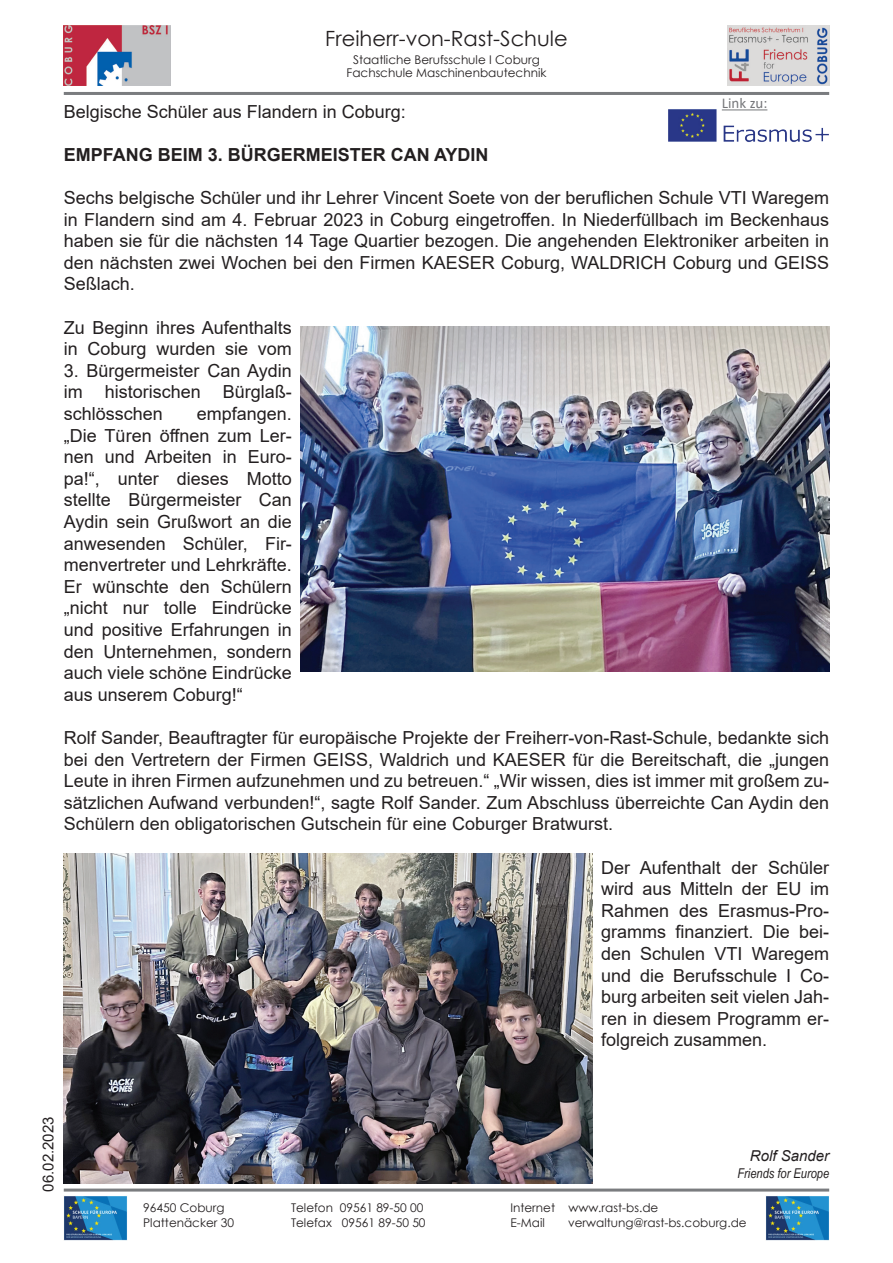
<style>
.page{position:relative;width:893px;height:1263px;background:#fff}
.page>*{position:absolute;margin:0;border:0;box-sizing:border-box;transform-origin:0 0}
.t1{font:21px "Century Gothic";color:#231f20}
.t2{font:18px/21.6px "Arial";color:#231f20;text-align:justify}
.t3{font:700 18px "Arial";color:#231f20}
.t4{font:italic 15px "Arial";color:#231f20}
.t5{font:15px "Arial";color:#231f20}
.t6{font:15px "Calibri";color:#757679}
.t7{font:italic 13.5px "Arial Narrow";color:#231f20}
.t8{font:12px/13.5px "Century Gothic";color:#231f20;text-align:center}
</style>
<div class="page">
<hr style="left:64px;top:92px;width:765px;height:3px;background:#7a7c7f">
<img style="left:64px;top:26px;width:107px;height:60px">
<img style="left:727px;top:26px;width:102px;height:60px">
<hr style="left:64px;top:1188px;width:765px;height:3px;background:#7a7c7f">
<img style="left:64px;top:1196px;width:63px;height:45px">
<img style="left:766px;top:1196px;width:63px;height:45px">
<img style="left:668px;top:109px;width:161px;height:33px">
<hr style="left:722px;top:109px;width:45px;height:1px;background:#757679">
<img style="left:64px;top:853px;width:528px;height:330px">
<img style="left:300px;top:327px;width:529px;height:345px">
<p class="t1" style="left:325px;top:23px;width:244px">Freiherr-von-Rast-Schule</p>
<p class="t8" style="left:347px;top:52px;width:201px">Staatliche Berufsschule I Coburg<br>Fachschule Maschinenbautechnik</p>
<p class="t6" style="left:722px;top:93px;width:47px">Link zu:</p>
<p class="t2" style="left:64px;top:100px;width:344px">Belgische Schüler aus Flandern in Coburg:</p>
<p class="t3" style="left:64px;top:142px;width:426px">EMPFANG BEIM 3. BÜRGERMEISTER CAN AYDIN</p>
<p class="t2" style="left:64px;top:187px;width:767px">Sechs belgische Schüler und ihr Lehrer Vincent Soete von der beruflichen Schule VTI Waregem in Flandern sind am 4. Februar 2023 in Coburg eingetroffen. In Niederfüllbach im Beckenhaus haben sie für die nächsten 14 Tage Quartier bezogen. Die angehenden Elektroniker arbeiten in den nächsten zwei Wochen bei den Firmen KAESER Coburg, WALDRICH Coburg und GEISS Seßlach.</p>
<p class="t2" style="left:64px;top:316px;width:230px">Zu Beginn ihres Aufenthalts in Coburg wurden sie vom</p>
<p class="t2" style="left:64px;top:359px;width:230px">3. Bürgermeister Can Aydin im historischen Bürglaß&shy;schlösschen</p>
<p class="t2" style="left:64px;top:403px;width:230px;text-indent:133px">empfangen. „Die Türen öffnen zum Ler&shy;nen und Arbeiten in Euro&shy;pa!“, unter dieses Motto stellte Bürgermeister Can Aydin sein Grußwort an die anwesenden Schüler, Fir&shy;menvertreter und Lehrkräfte.<br>Er wünschte den Schülern „nicht nur tolle Eindrücke und positive Erfahrungen in den Unternehmen, sondern auch viele schöne Eindrücke aus unserem Coburg!“</p>
<p class="t2" style="left:64px;top:727px;width:767px">Rolf Sander, Beauftragter für europäische Projekte der Freiherr-von-Rast-Schule, bedankte sich bei den Vertretern der Firmen GEISS, Waldrich und KAESER für die Bereitschaft, die „jungen Leute in ihren Firmen aufzunehmen und zu betreuen.“ „Wir wissen, dies ist immer mit großem zu&shy;sätzlichen Aufwand verbunden!“, sagte Rolf Sander. Zum Abschluss überreichte Can Aydin den Schülern den obligatorischen Gutschein für eine Coburger Bratwurst.</p>
<p class="t2" style="left:601px;top:856px;width:230px">Der Aufenthalt der Schüler wird aus Mitteln der EU im Rahmen des Erasmus-Pro&shy;gramms finanziert. Die bei&shy;den Schulen VTI Waregem und die Berufsschule I Co&shy;burg arbeiten seit vielen Jah&shy;ren in diesem Programm er&shy;folgreich zusammen.</p>
<p class="t5" style="left:38px;top:1191px;width:77px;rotate:-90deg">06.02.2023</p>
<p class="t4" style="left:750px;top:1146px;width:81px">Rolf Sander</p>
<p class="t7" style="left:737px;top:1163px;width:93px">Friends for Europe</p>
<p class="t8" style="left:143px;top:1201px;width:83px">96450 Coburg</p>
<p class="t8" style="left:291px;top:1201px;width:134px">Telefon 09561 89-50 00</p>
<p class="t8" style="left:510px;top:1201px;width:149px">Internet www.rast-bs.de</p>
<p class="t8" style="left:143px;top:1215px;width:92px">Plattenäcker 30</p>
<p class="t8" style="left:291px;top:1215px;width:136px">Telefax 09561 89-50 50</p>
<p class="t8" style="left:510px;top:1215px;width:36px">E-Mail</p>
<p class="t8" style="left:568px;top:1215px;width:180px">verwaltung@rast-bs.coburg.de</p>
</div>
